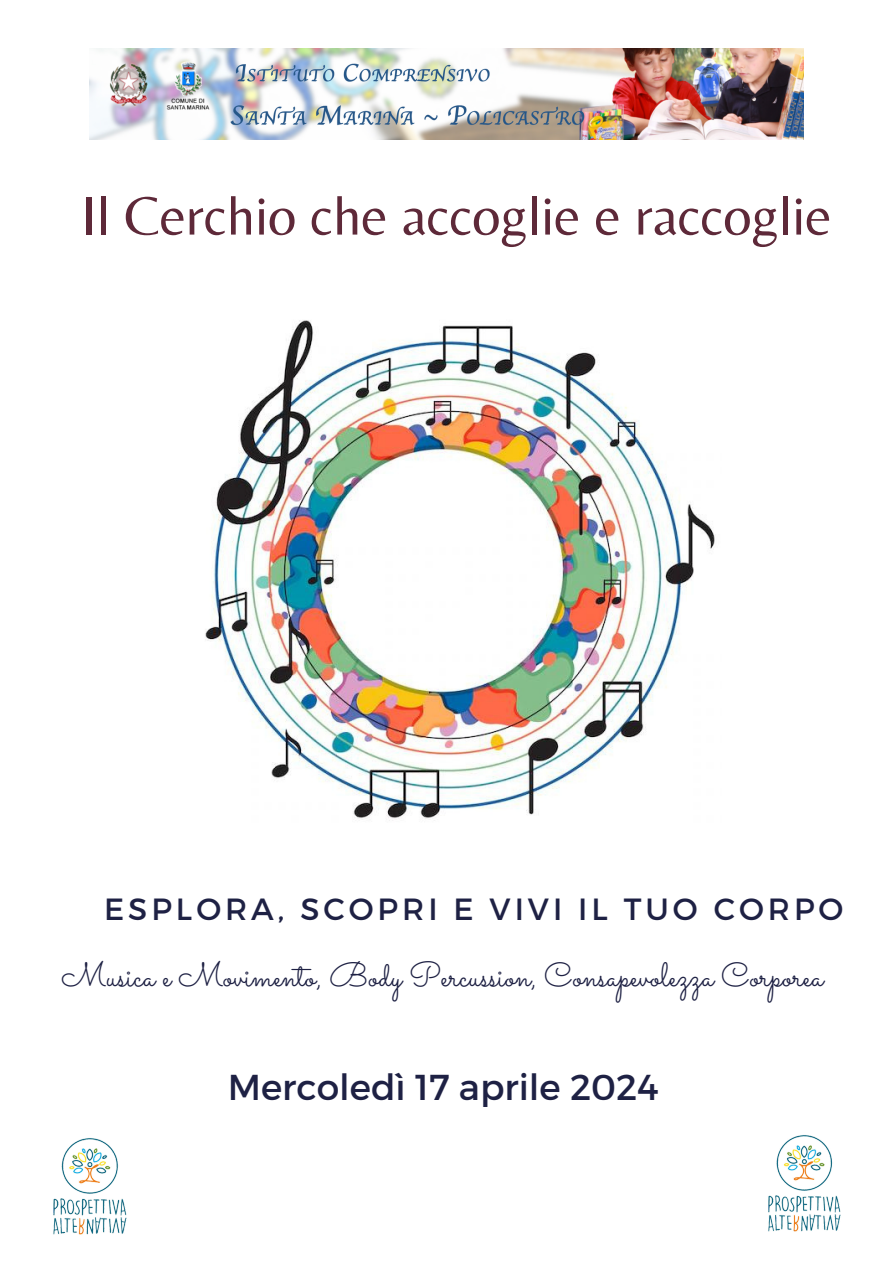
<style>
.page{position:relative;width:893px;height:1263px;background:#fff}
.page>*{position:absolute;margin:0;border:0;box-sizing:border-box;transform-origin:0 0}
.t1{font:56.18px "Belleza";color:#5e2939}
.t2{font:36px "Montserrat";color:#1e2144}
.t3{font:33.75px "Sacramento";color:#1e2144}
.t4{font:30.67px "Montserrat";letter-spacing:.13em;color:#1e2144}
</style>
<div class="page">
<img style="left:53px;top:1138px;width:74px;height:97px">
<img style="left:89px;top:48px;width:715px;height:91px">
<img style="left:205px;top:320px;width:510px;height:501px">
<img style="left:768px;top:1135px;width:73px;height:97px">
<p class="t1" style="left:82px;top:182px;width:751px">Il Cerchio che accoglie e raccoglie</p>
<h2 class="t4" style="left:104px;top:889px;width:741px">ESPLORA, SCOPRI E VIVI IL TUO CORPO</h2>
<h2 class="t3" style="left:61px;top:954px;width:763px">Musica e Movimento, Body Percussion, Consapevolezza Corporea</h2>
<p class="t2" style="left:228px;top:1063px;width:432px">Mercoledì 17 aprile 2024</p>
</div>
